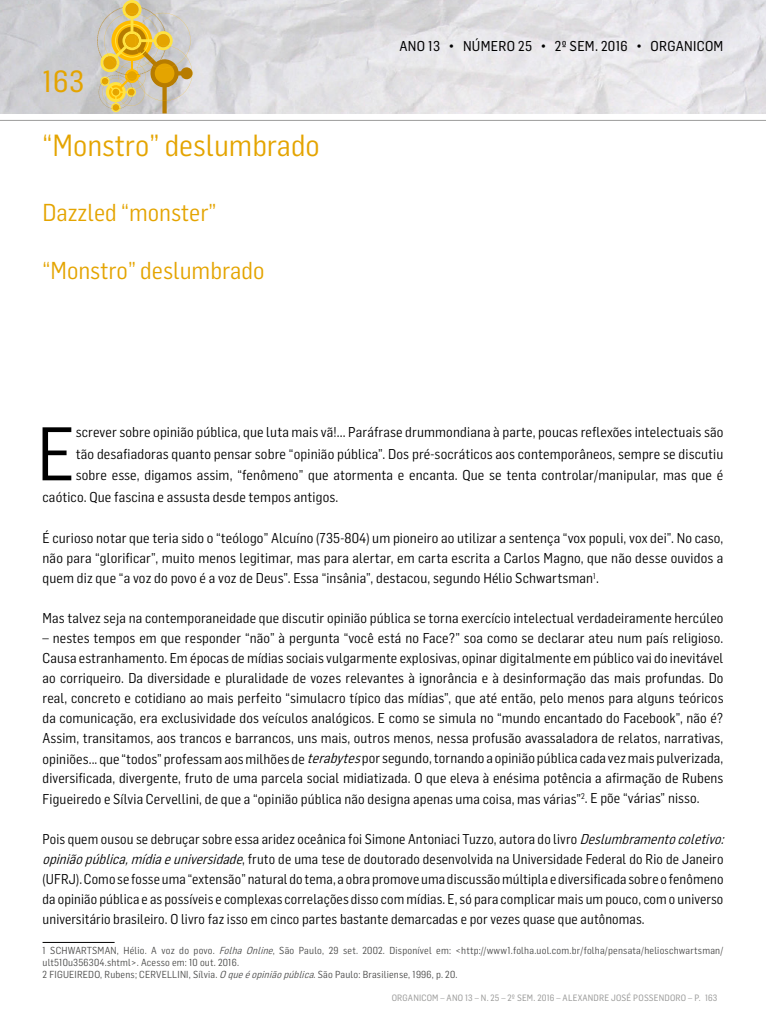
<style>
.page{position:relative;width:766px;height:1021px;background:#fff}
.page>*{position:absolute;margin:0;border:0;box-sizing:border-box;transform-origin:0 0}
.t1{font:74.3px "Flama Semicondensed";color:#000}
.t2{font:30px "Flama Semicondensed";color:#e4a400}
.t3{font:30px "Flama Semicondensed Basic";color:#e4a400}
.t4{font:24px "Flama Semicondensed";color:#e4a400}
.t5{font:14px/20px "Flama Semicondensed";letter-spacing:.01em;color:#000;text-align:justify}
.t6{font:14px "Flama Semicondensed Basic";letter-spacing:.02em;color:#000}
.t7{font:10px/12px "Flama Semicondensed";letter-spacing:.02em;color:#4a4a49}
.t8{font:9px "Flama Semicondensed Basic";letter-spacing:.02em;color:#9d9d9c}
.s1{font-style:italic}
</style>
<div class="page">
<img style="left:0;top:0;width:765px;height:113px">
<hr style="left:0;top:120px;width:765px;height:1px;background:#9d9d9c">
<hr style="left:43px;top:941px;width:72px;height:1px;background:#000">
<svg style="left:97px;top:0;width:95px;height:113px"></svg>
<h2 class="t3" style="left:43px;top:62px;width:43px">163</h2>
<h2 class="t2" style="left:43px;top:126px;width:279px">“Monstro” deslumbrado</h2>
<h3 class="t4" style="left:43px;top:197px;width:175px">Dazzled “monster”</h3>
<h3 class="t4" style="left:43px;top:255px;width:223px">“Monstro” deslumbrado</h3>
<p class="t6" style="left:399px;top:37px;width:325px">ANO 13 • NÚMERO 25 • 2º SEM. 2016 • ORGANICOM</p>
<h1 class="t1" style="left:37px;top:406px;width:40px">E</h1>
<p class="t5" style="left:76px;top:422px;width:649px">screver sobre opinião pública, que luta mais vã!... Paráfrase drummondiana à parte, poucas reflexões intelectuais são</p>
<p class="t5" style="left:76px;top:443px;width:649px">tão desafiadoras quanto pensar sobre “opinião pública”. Dos pré-socráticos aos contemporâneos, sempre se discutiu</p>
<p class="t5" style="left:76px;top:465px;width:649px">sobre esse, digamos assim, “fenômeno” que atormenta e encanta. Que se tenta controlar/manipular, mas que é</p>
<p class="t5" style="left:43px;top:486px;width:297px">caótico. Que fascina e assusta desde tempos antigos.</p>
<p class="t5" style="left:43px;top:528px;width:682px">É curioso notar que teria sido o “teólogo” Alcuíno (735-804) um pioneiro ao utilizar a sentença “vox populi, vox dei”. No caso, não para “glorificar”, muito menos legitimar, mas para alertar, em carta escrita a Carlos Magno, que não desse ouvidos a quem diz que “a voz do povo é a voz de Deus”. Essa “insânia”, destacou, segundo Hélio Schwartsman<sup>1</sup>.</p>
<p class="t5" style="left:43px;top:608px;width:682px">Mas talvez seja na contemporaneidade que discutir opinião pública se torna exercício intelectual verdadeiramente hercúleo</p>
<p class="t5" style="left:43px;top:628px;width:682px">– nestes tempos em que responder “não” à pergunta “você está no Face?” soa como se declarar ateu num país religioso.<br>Causa estranhamento. Em épocas de mídias sociais vulgarmente explosivas, opinar digitalmente em público vai do inevitável ao corriqueiro. Da diversidade e pluralidade de vozes relevantes à ignorância e à desinformação das mais profundas. Do real, concreto e cotidiano ao mais perfeito “simulacro típico das mídias”, que até então, pelo menos para alguns teóricos da comunicação, era exclusividade dos veículos analógicos. E como se simula no “mundo encantado do Facebook”, não é?<br>Assim, transitamos, aos trancos e barrancos, uns mais, outros menos, nessa profusão avassaladora de relatos, narrativas, opiniões... que “todos” professam aos milhões de <span class="s1">terabytes</span>por segundo, tornando a opinião pública cada vez mais pulverizada, diversificada, divergente, fruto de uma parcela social midiatizada. O que eleva à enésima potência a afirmação de Rubens Figueiredo e Sílvia Cervellini, de que a “opinião pública não designa apenas uma coisa, mas várias”<sup>2</sup>. E põe “várias” nisso.</p>
<p class="t5" style="left:43px;top:828px;width:686px;text-align:left">Pois quem ousou se debruçar sobre essa aridez oceânica foi Simone Antoniaci Tuzzo, autora do livro <span class="s1">Deslumbramentocoletivo: opiniãopública,mídiaeuniversidade</span>, fruto de uma tese de doutorado desenvolvida na Universidade Federal do Rio de Janeiro (UFRJ). Como se fosse uma “extensão” natural do tema, a obra promove uma discussão múltipla e diversificada sobre o fenômeno da opinião pública e as possíveis e complexas correlações disso com mídias. E, só para complicar mais um pouco, com o universo universitário brasileiro. O livro faz isso em cinco partes bastante demarcadas e por vezes quase que autônomas.</p>
<p class="t7" style="left:43px;top:944px;width:682px">1 SCHWARTSMAN, Hélio. A voz do povo. <span class="s1">Folha Online</span>, São Paulo, 29 set. 2002. Disponível em: &lt;http://www1.folha.uol.com.br/folha/pensata/helioschwartsman/ ult510u356304.shtml&gt;. Acesso em: 10 out. 2016.<br>2 FIGUEIREDO, Rubens; CERVELLINI, Sílvia. <span class="s1">O queéopiniãopública</span>. São Paulo: Brasiliense, 1996, p. 20.</p>
<p class="t8" style="left:391px;top:992px;width:327px">ORGANICOM – ANO 13 – N. 25 – 2º SEM. 2016 – ALEXANDRE JOSÉ POSSENDORO – P. 163</p>
</div>
